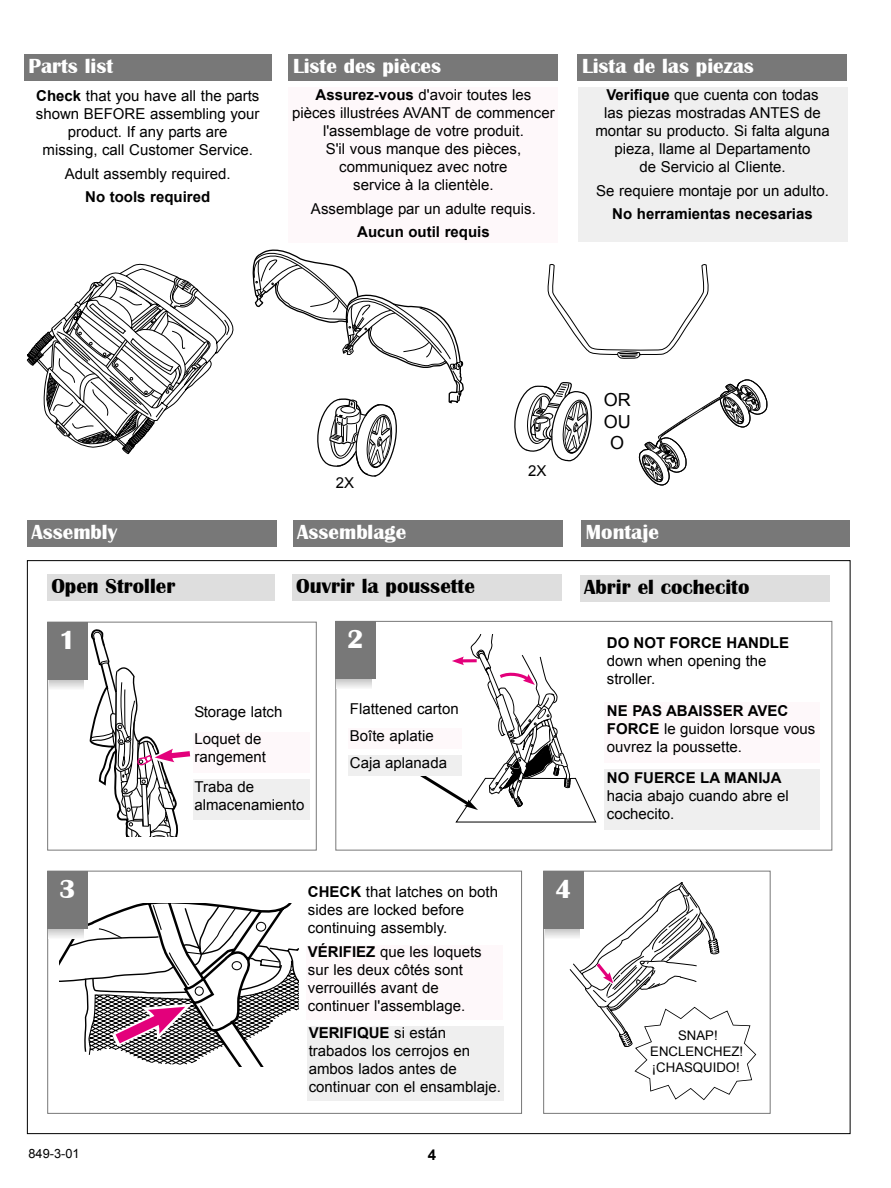
<style>
.page{position:relative;width:891px;height:1188px;background:#fff}
.page>*{position:absolute;margin:0;border:0;box-sizing:border-box;transform-origin:0 0}
.t1{font:700 27px "Britannic";color:#fff}
.t2{font:700 21px "Britannic";color:#fff}
.t3{font:700 21px "Britannic";color:#000}
.t4{font:18px/21.6px "Arial";color:#000;text-align:center}
.t5{font:15px/18px "Arial";color:#000}
.t6{font:700 15px "Arial";color:#000}
.t7{font:13.2px/15.9px "Arial";color:#000;text-align:center}
.t8{font:12.75px "Arial";color:#000}
.s1{font-weight:700}
</style>
<div class="page">
<div style="left:24px;top:54px;width:248px;height:27px;background:#787878"></div>
<div style="left:289px;top:54px;width:269px;height:27px;background:#787878"></div>
<div style="left:578px;top:54px;width:270px;height:27px;background:#787878"></div>
<div style="left:578px;top:88px;width:270px;height:154px;background:#efefef"></div>
<div style="left:289px;top:88px;width:269px;height:155px;background:#fef8fa"></div>
<svg style="left:27px;top:263px;width:207px;height:191px"></svg>
<svg style="left:252px;top:249px;width:212px;height:228px"></svg>
<svg style="left:514px;top:382px;width:78px;height:80px"></svg>
<svg style="left:548px;top:264px;width:161px;height:95px"></svg>
<div style="left:47px;top:574px;width:228px;height:27px;background:#dedede"></div>
<div style="left:292px;top:574px;width:269px;height:27px;background:#dedede"></div>
<div style="left:580px;top:575px;width:250px;height:27px;background:#dedede"></div>
<div style="left:47px;top:622px;width:270px;height:228px;border:1px solid #787878"></div>
<div style="left:335px;top:621px;width:497px;height:229px;border:1px solid #787878"></div>
<div style="left:47px;top:871px;width:475px;height:243px;border:1px solid #787878"></div>
<svg style="left:60px;top:904px;width:239px;height:162px"></svg>
<hr style="left:49px;top:929px;width:34px;height:1px;background:#c9c9c9">
<hr style="left:49px;top:930px;width:34px;height:1px;background:#cfcfcf">
<hr style="left:49px;top:931px;width:34px;height:1px;background:#d5d5d5">
<hr style="left:49px;top:932px;width:34px;height:1px;background:#dadada">
<hr style="left:49px;top:933px;width:34px;height:1px;background:#e0e0e0">
<hr style="left:49px;top:934px;width:34px;height:1px;background:#e5e5e5">
<hr style="left:49px;top:935px;width:34px;height:1px;background:#ececec">
<hr style="left:49px;top:936px;width:34px;height:1px;background:#f1f1f1">
<hr style="left:49px;top:937px;width:34px;height:1px;background:#f5f5f5">
<hr style="left:49px;top:938px;width:34px;height:1px;background:#f9f9f9">
<div style="left:47px;top:871px;width:40px;height:58px;background:#787878"></div>
<hr style="left:336px;top:679px;width:35px;height:1px;background:#c8c8c8">
<hr style="left:336px;top:680px;width:35px;height:1px;background:#cecece">
<hr style="left:336px;top:681px;width:35px;height:1px;background:#d3d3d3">
<hr style="left:336px;top:682px;width:35px;height:1px;background:#dadada">
<hr style="left:336px;top:683px;width:35px;height:1px;background:#dedede">
<hr style="left:336px;top:684px;width:35px;height:1px;background:#e4e4e4">
<hr style="left:336px;top:685px;width:35px;height:1px;background:#eaeaea">
<hr style="left:336px;top:686px;width:35px;height:1px;background:#efefef">
<hr style="left:336px;top:687px;width:35px;height:1px;background:#f4f4f4">
<hr style="left:336px;top:688px;width:35px;height:1px;background:#f9f9f9">
<div style="left:335px;top:621px;width:41px;height:58px;background:#787878"></div>
<div style="left:307px;top:1026px;width:196px;height:74px;background:#efefef"></div>
<div style="left:27px;top:520px;width:249px;height:27px;background:#787878"></div>
<div style="left:293px;top:520px;width:270px;height:27px;background:#787878"></div>
<div style="left:581px;top:520px;width:269px;height:27px;background:#787878"></div>
<svg style="left:90px;top:629px;width:101px;height:208px"></svg>
<div style="left:348px;top:728px;width:114px;height:20px;background:#fef8fa"></div>
<svg style="left:420px;top:634px;width:176px;height:189px"></svg>
<div style="left:348px;top:755px;width:114px;height:21px;background:#efefef"></div>
<div style="left:193px;top:779px;width:116px;height:41px;background:#efefef"></div>
<div style="left:543px;top:871px;width:228px;height:243px;border:1px solid #787878"></div>
<hr style="left:545px;top:929px;width:35px;height:1px;background:#c9c9c9">
<hr style="left:545px;top:930px;width:35px;height:1px;background:#cfcfcf">
<hr style="left:545px;top:931px;width:35px;height:1px;background:#d5d5d5">
<hr style="left:545px;top:932px;width:35px;height:1px;background:#dadada">
<hr style="left:545px;top:933px;width:35px;height:1px;background:#e0e0e0">
<hr style="left:545px;top:934px;width:35px;height:1px;background:#e5e5e5">
<hr style="left:545px;top:935px;width:35px;height:1px;background:#ececec">
<hr style="left:545px;top:936px;width:35px;height:1px;background:#f1f1f1">
<hr style="left:545px;top:937px;width:35px;height:1px;background:#f5f5f5">
<hr style="left:545px;top:938px;width:35px;height:1px;background:#f9f9f9">
<div style="left:543px;top:871px;width:40px;height:58px;background:#787878"></div>
<div style="left:193px;top:732px;width:116px;height:40px;background:#fef8fa"></div>
<div style="left:306px;top:945px;width:197px;height:74px;background:#fef8fa"></div>
<div style="left:604px;top:770px;width:216px;height:60px;background:#efefef"></div>
<div style="left:604px;top:702px;width:216px;height:61px;background:#fef8fa"></div>
<svg style="left:638px;top:379px;width:130px;height:107px"></svg>
<svg style="left:569px;top:883px;width:187px;height:217px"></svg>
<hr style="left:49px;top:680px;width:35px;height:1px;background:#c9c9c9">
<hr style="left:49px;top:681px;width:35px;height:1px;background:#cfcfcf">
<hr style="left:49px;top:682px;width:35px;height:1px;background:#d4d4d4">
<hr style="left:49px;top:683px;width:35px;height:1px;background:#dadada">
<hr style="left:49px;top:684px;width:35px;height:1px;background:#e0e0e0">
<hr style="left:49px;top:685px;width:35px;height:1px;background:#e5e5e5">
<hr style="left:49px;top:686px;width:35px;height:1px;background:#ebebeb">
<hr style="left:49px;top:687px;width:35px;height:1px;background:#f1f1f1">
<hr style="left:49px;top:688px;width:35px;height:1px;background:#f5f5f5">
<hr style="left:49px;top:689px;width:35px;height:1px;background:#f9f9f9">
<div style="left:47px;top:622px;width:40px;height:58px;background:#787878"></div>
<h2 class="t2" style="left:28px;top:55px;width:86px">Parts list</h2>
<h2 class="t2" style="left:293px;top:55px;width:150px">Liste des pièces</h2>
<h2 class="t2" style="left:582px;top:55px;width:173px">Lista de las piezas</h2>
<p class="t5" style="left:595px;top:86px;width:236px;text-align:center"><span class="s1">Verifique</span> que cuenta con todas las piezas mostradas ANTES de montar su producto. Si falta alguna pieza, llame al Departamento<br>de Servicio al Cliente.</p>
<p class="t5" style="left:596px;top:181px;width:234px">Se requiere montaje por un adulto.</p>
<p class="t6" style="left:612px;top:205px;width:202px">No herramientas necesarias</p>
<p class="t5" style="left:292px;top:86px;width:264px;text-align:center"><span class="s1">Assurez-vous</span> d'avoir toutes les pièces illustrées AVANT de commencer l'assemblage de votre produit.<br>S'il vous manque des pièces, communiquez avec notre<br>service à la clientèle.</p>
<p class="t5" style="left:311px;top:199px;width:226px">Assemblage par un adulte requis.</p>
<p class="t6" style="left:357px;top:223px;width:134px">Aucun outil requis</p>
<p class="t5" style="left:36px;top:87px;width:225px;text-align:center"><span class="s1">Check</span> that you have all the parts shown BEFORE assembling your product. If any parts are<br>missing, call Customer Service.</p>
<p class="t5" style="left:65px;top:165px;width:167px">Adult assembly required.</p>
<p class="t6" style="left:85px;top:189px;width:127px">No tools required</p>
<p class="t5" style="left:336px;top:474px;width:20px">2X</p>
<p class="t5" style="left:528px;top:462px;width:20px">2X</p>
<p class="t4" style="left:604px;top:389px;width:28px">OR<br>OU<br>O</p>
<h2 class="t2" style="left:32px;top:521px;width:87px">Assembly</h2>
<h2 class="t2" style="left:297px;top:521px;width:111px">Assemblage</h2>
<h2 class="t2" style="left:586px;top:521px;width:74px">Montaje</h2>
<h2 class="t3" style="left:51px;top:576px;width:125px">Open Stroller</h2>
<h2 class="t3" style="left:296px;top:576px;width:180px">Ouvrir la poussette</h2>
<h2 class="t3" style="left:584px;top:576px;width:167px">Abrir el cochecito</h2>
<h1 class="t1" style="left:59px;top:627px;width:18px">1</h1>
<h1 class="t1" style="left:59px;top:875px;width:18px">3</h1>
<p class="t5" style="left:194px;top:703px;width:90px">Storage latch</p>
<p class="t5" style="left:194px;top:730px;width:73px">Loquet de rangement</p>
<p class="t5" style="left:194px;top:777px;width:112px">Traba de almacenamiento</p>
<h1 class="t1" style="left:347px;top:626px;width:18px">2</h1>
<p class="t5" style="left:350px;top:695px;width:110px;line-height:27px">Flattened carton<br>Boîte aplatie<br>Caja aplanada</p>
<p class="t5" style="left:308px;top:882px;width:192px"><span class="s1">CHECK</span> that latches on both sides are locked before continuing assembly.</p>
<p class="t5" style="left:308px;top:943px;width:175px"><span class="s1">VÉRIFIEZ</span> que les loquets sur les deux côtés sont verrouillés avant de continuer l'assemblage.</p>
<p class="t5" style="left:309px;top:1024px;width:194px"><span class="s1">VERIFIQUE</span> si están trabados los cerrojos en ambos lados antes de continuar con el ensamblaje.</p>
<p class="t8" style="left:28px;top:1147px;width:53px">849-3-01</p>
<p class="t6" style="left:428px;top:1146px;width:10px">4</p>
<h1 class="t1" style="left:555px;top:875px;width:18px">4</h1>
<p class="t6" style="left:607px;top:635px;width:184px">DO NOT FORCE HANDLE</p>
<p class="t5" style="left:607px;top:652px;width:161px">down when opening the stroller.</p>
<p class="t5" style="left:607px;top:702px;width:210px"><span class="s1">NE PAS ABAISSER AVEC<br>FORCE</span> le guidon lorsque vous ouvrez la poussette.</p>
<p class="t6" style="left:607px;top:770px;width:176px">NO FUERCE LA MANIJA</p>
<p class="t5" style="left:607px;top:787px;width:183px">hacia abajo cuando abre el cochecito.</p>
<p class="t7" style="left:650px;top:1028px;width:95px">SNAP!<br>ENCLENCHEZ! ¡CHASQUIDO!</p>
</div>
